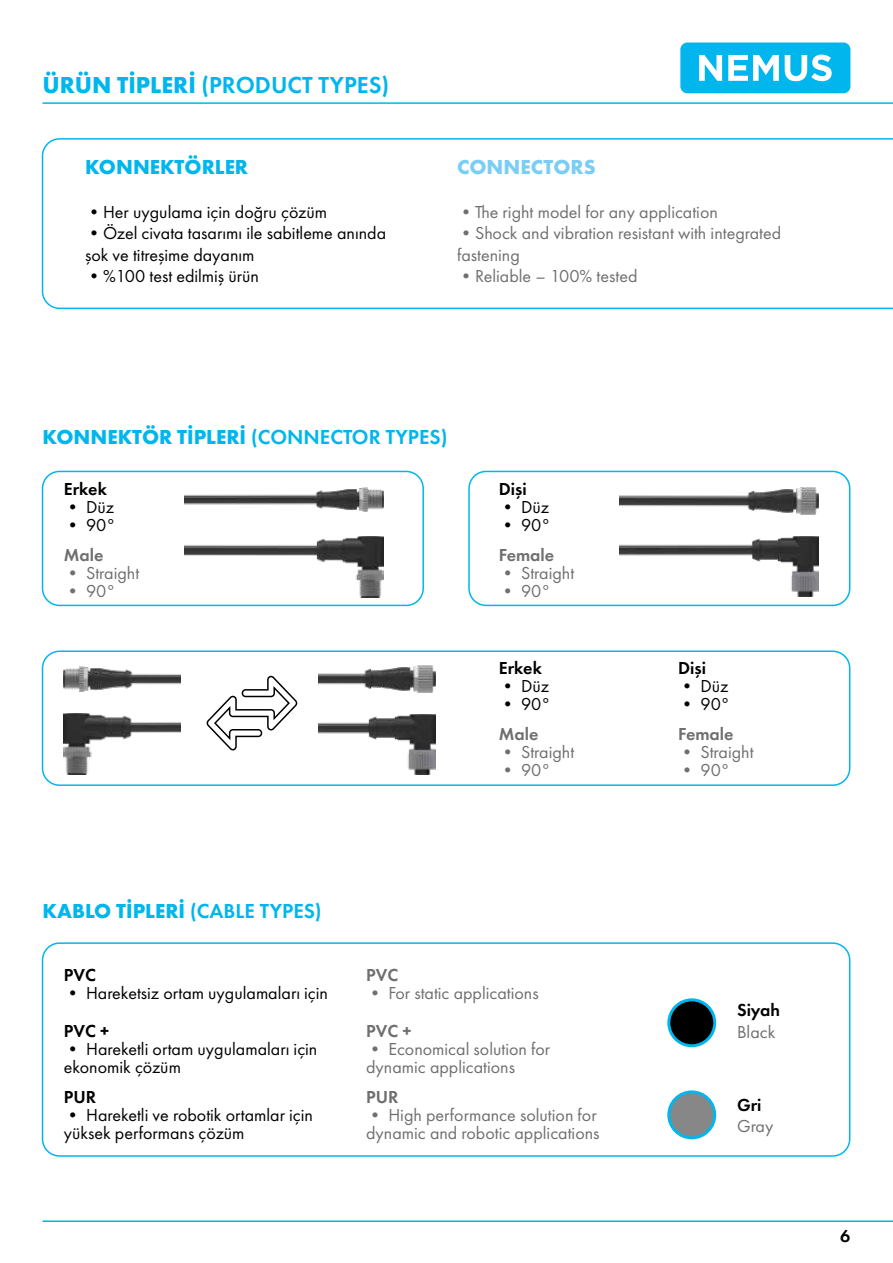
<style>
.page{position:relative;width:893px;height:1263px;background:#fff}
.page>*{position:absolute;margin:0;border:0;box-sizing:border-box;transform-origin:0 0}
.t1{font:600 24px "Futura PT";color:#00b6ed}
.t2{font:700 21px "Futura PT";color:#00b6ed}
.t3{font:700 21px "Futura PT";color:#7acdf4}
.t4{font:18px/18px "Futura PT";color:#706f6f}
.t5{font:18px/18px "Futura PT";color:#000}
.t6{font:600 18px "Futura PT";color:#000}
.t7{font:600 18px "Futura PT";color:#706f6f}
.s1{font-weight:700}
.s2{font-weight:600}
</style>
<div class="page">
<div style="left:680px;top:43px;width:170px;height:50px;background:#00b6ed;border-radius:7px"></div>
<svg style="left:699px;top:55px;width:23px;height:26px"></svg>
<svg style="left:728px;top:55px;width:51px;height:26px"></svg>
<svg style="left:785px;top:55px;width:47px;height:26px"></svg>
<hr style="left:43px;top:1220px;width:850px;height:2px;background:#00b6ed">
<hr style="left:43px;top:102px;width:850px;height:2px;background:#00b6ed">
<div style="left:42px;top:471px;width:382px;height:135px;border:2px solid #00b6ed;border-radius:17px"></div>
<div style="left:42px;top:942px;width:808px;height:215px;border:2px solid #00b6ed;border-radius:17px"></div>
<div style="left:42px;top:650px;width:808px;height:136px;border:2px solid #00b6ed;border-radius:17px"></div>
<div style="left:468px;top:471px;width:382px;height:135px;border:2px solid #00b6ed;border-radius:17px"></div>
<svg style="left:206px;top:675px;width:92px;height:76px"></svg>
<svg style="left:41px;top:138px;width:852px;height:172px"></svg>
<img style="left:185px;top:537px;width:199px;height:60px">
<img style="left:64px;top:714px;width:117px;height:60px">
<img style="left:185px;top:487px;width:199px;height:25px">
<img style="left:64px;top:666px;width:117px;height:25px">
<img style="left:620px;top:487px;width:199px;height:27px">
<img style="left:319px;top:665px;width:117px;height:27px">
<img style="left:620px;top:536px;width:199px;height:60px">
<img style="left:319px;top:714px;width:117px;height:60px">
<div style="left:669px;top:1000px;width:46px;height:46px;background:#000;border-radius:50%"></div>
<div style="left:667px;top:998px;width:49px;height:49px;border:3px solid #00b6ed;border-radius:50%"></div>
<div style="left:669px;top:1092px;width:46px;height:46px;background:#878787;border-radius:50%"></div>
<div style="left:667px;top:1090px;width:49px;height:49px;border:3px solid #00b6ed;border-radius:50%"></div>
<h1 class="t1" style="left:43px;top:70px;width:348px"><span class="s1">ÜRÜN TİPLERİ</span> (PRODUCT TYPES)</h1>
<p class="t2" style="left:85px;top:154px;width:165px">KONNEKTÖRLER</p>
<p class="t5" style="left:85px;top:203px;width:244px">•Her uygulama için doğru çözüm</p>
<p class="t5" style="left:85px;top:222px;width:303px;line-height:21.6px">•Özel civata tasarımı ile sabitleme anında şok ve titreşime dayanım</p>
<p class="t5" style="left:85px;top:267px;width:176px">•%100 test edilmiş ürün</p>
<p class="t3" style="left:457px;top:154px;width:140px">CONNECTORS</p>
<p class="t4" style="left:457px;top:203px;width:262px">•The right model for any application</p>
<p class="t4" style="left:457px;top:222px;width:326px;line-height:21.6px">•Shock and vibration resistant with integrated fastening</p>
<p class="t4" style="left:457px;top:267px;width:182px">•Reliable – 100% tested</p>
<p class="t2" style="left:43px;top:423px;width:407px">KONNEKTÖR TİPLERİ <span class="s2">(CONNECTOR TYPES)</span></p>
<p class="t6" style="left:64px;top:478px;width:45px">Erkek</p>
<p class="t5" style="left:64px;top:498px;width:52px">• Düz</p>
<p class="t5" style="left:64px;top:516px;width:53px">• 90°</p>
<p class="t7" style="left:64px;top:544px;width:41px">Male</p>
<p class="t4" style="left:64px;top:564px;width:77px">• Straight</p>
<p class="t4" style="left:64px;top:582px;width:53px">• 90°</p>
<p class="t2" style="left:43px;top:897px;width:281px">KABLO TİPLERİ <span class="s2">(CABLE TYPES)</span></p>
<p class="t6" style="left:499px;top:478px;width:29px">Dişi</p>
<p class="t5" style="left:499px;top:498px;width:52px">• Düz</p>
<p class="t5" style="left:499px;top:516px;width:53px">• 90°</p>
<p class="t7" style="left:499px;top:544px;width:57px">Female</p>
<p class="t4" style="left:499px;top:564px;width:77px">• Straight</p>
<p class="t4" style="left:499px;top:582px;width:53px">• 90°</p>
<p class="t6" style="left:499px;top:657px;width:45px">Erkek</p>
<p class="t5" style="left:499px;top:677px;width:52px">• Düz</p>
<p class="t5" style="left:499px;top:695px;width:53px">• 90°</p>
<p class="t7" style="left:499px;top:723px;width:41px">Male</p>
<p class="t4" style="left:499px;top:743px;width:77px">• Straight</p>
<p class="t4" style="left:499px;top:761px;width:53px">• 90°</p>
<p class="t6" style="left:678px;top:657px;width:29px">Dişi</p>
<p class="t5" style="left:678px;top:677px;width:52px">• Düz</p>
<p class="t5" style="left:678px;top:695px;width:53px">• 90°</p>
<p class="t7" style="left:678px;top:723px;width:57px">Female</p>
<p class="t4" style="left:678px;top:743px;width:77px">• Straight</p>
<p class="t4" style="left:678px;top:761px;width:53px">• 90°</p>
<p class="t6" style="left:64px;top:963px;width:34px">PVC</p>
<p class="t5" style="left:64px;top:984px;width:266px">• Hareketsiz ortam uygulamaları için</p>
<p class="t6" style="left:64px;top:1019px;width:47px">PVC +</p>
<p class="t5" style="left:64px;top:1039px;width:255px">• Hareketli ortam uygulamaları için ekonomik çözüm</p>
<p class="t6" style="left:64px;top:1086px;width:34px">PUR</p>
<p class="t5" style="left:64px;top:1106px;width:251px">• Hareketli ve robotik ortamlar için yüksek performans çözüm</p>
<p class="t7" style="left:366px;top:963px;width:34px">PVC</p>
<p class="t4" style="left:366px;top:984px;width:174px">• For static applications</p>
<p class="t7" style="left:366px;top:1019px;width:47px">PVC +</p>
<p class="t4" style="left:366px;top:1039px;width:186px">• Economical solution for dynamic applications</p>
<p class="t7" style="left:366px;top:1086px;width:34px">PUR</p>
<p class="t4" style="left:366px;top:1106px;width:235px">• High performance solution for dynamic and robotic applications</p>
<p class="t6" style="left:737px;top:999px;width:45px">Siyah</p>
<p class="t4" style="left:737px;top:1022px;width:40px">Black</p>
<p class="t6" style="left:737px;top:1093px;width:26px">Gri</p>
<p class="t4" style="left:737px;top:1117px;width:38px">Gray</p>
<p class="t6" style="left:840px;top:1224px;width:12px">6</p>
</div>
